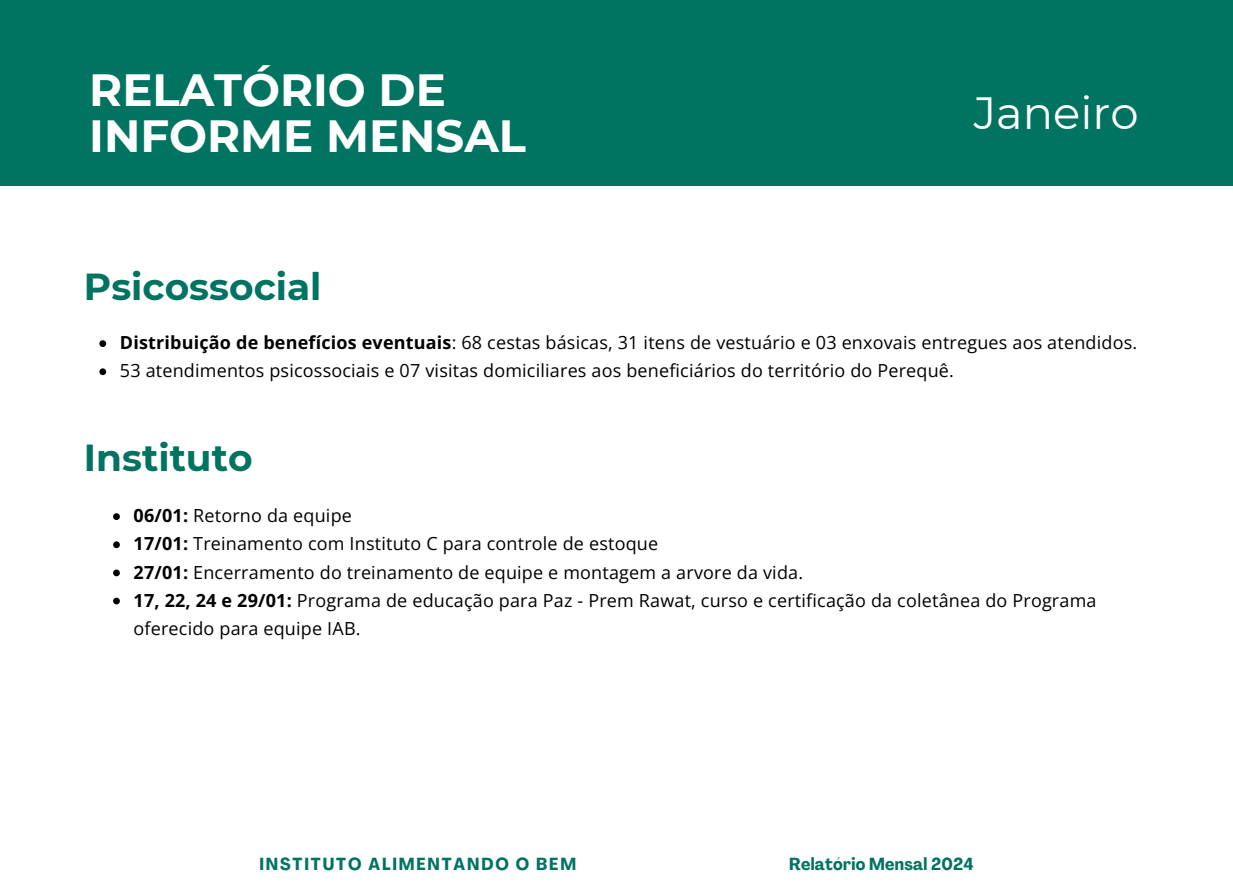
<style>
.page{position:relative;width:1233px;height:894px;background:#fff}
.page>*{position:absolute;margin:0;border:0;box-sizing:border-box;transform-origin:0 0}
.t1{font:700 45px/46.2px "Montserrat";color:#fff}
.t2{font:45px "Montserrat";color:#fff}
.t3{font:700 37.5px "Montserrat";color:#007461}
.t4{font:18px/28.2px "Open Sans";letter-spacing:.01em;color:#000}
.t5{font:700 condensed 17.25px "Agrandir";letter-spacing:.11em;color:#007461}
.t6{font:700 condensed 17.25px "Agrandir";letter-spacing:.015em;color:#007461}
.s1{font-weight:700}
</style>
<div class="page">
<div style="left:0;top:0;width:1233px;height:186px;background:#007461"></div>
<svg style="left:99px;top:340px;width:7px;height:7px"></svg>
<svg style="left:99px;top:368px;width:7px;height:7px"></svg>
<svg style="left:113px;top:513px;width:7px;height:7px"></svg>
<svg style="left:113px;top:541px;width:7px;height:7px"></svg>
<svg style="left:113px;top:569px;width:7px;height:7px"></svg>
<svg style="left:113px;top:597px;width:7px;height:7px"></svg>
<h3 class="t1" style="left:89px;top:67px;width:438px">RELATÓRIO DE<br>INFORME MENSAL</h3>
<p class="t3" style="left:84px;top:263px;width:239px">Psicossocial</p>
<p class="t2" style="left:974px;top:85px;width:167px">Janeiro</p>
<p class="t4" style="left:120px;top:328px;width:1019px"><span class="s1">Distribuição de benefícios eventuais</span>: 68 cestas básicas, 31 itens de vestuário e 03 enxovais entregues aos atendidos.</p>
<p class="t4" style="left:120px;top:356px;width:836px">53 atendimentos psicossociais e 07 visitas domiciliares aos beneficiários do território do Perequê.</p>
<h3 class="t3" style="left:84px;top:434px;width:170px">Instituto</h3>
<p class="t4" style="left:134px;top:501px;width:220px"><span class="s1">06/01:</span> Retorno da equipe</p>
<p class="t4" style="left:134px;top:529px;width:526px"><span class="s1">17/01:</span> Treinamento com Instituto C para controle de estoque</p>
<h4 class="t4" style="left:134px;top:557px;width:671px"><span class="s1">27/01:</span> Encerramento do treinamento de equipe e montagem a arvore da vida.</h4>
<h5 class="t4" style="left:134px;top:585px;width:964px"><span class="s1">17, 22, 24 e 29/01:</span> Programa de educação para Paz - Prem Rawat, curso e certificação da coletânea do Programa oferecido para equipe IAB.</h5>
<h1 class="t5" style="left:259px;top:857px;width:318px">INSTITUTO ALIMENTANDO O BEM</h1>
<h2 class="t6" style="left:789px;top:857px;width:186px">Relatório Mensal 2024</h2>
</div>
